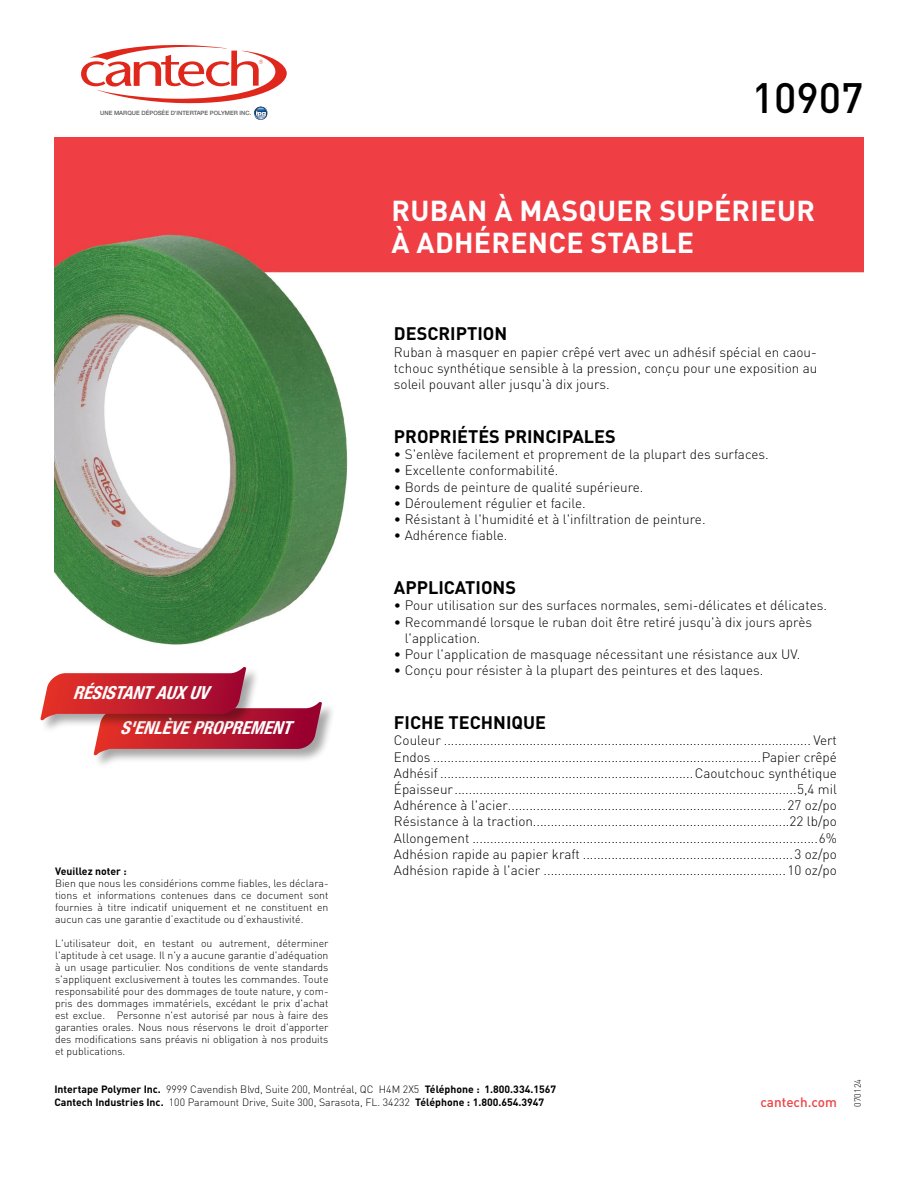
<style>
.page{position:relative;width:918px;height:1188px;background:#fff}
.page>*{position:absolute;margin:0;border:0;box-sizing:border-box;transform-origin:0 0}
.t1{font:500 42px "DIN Pro";color:#000}
.t2{font:700 28.5px/31.5px "DIN Pro";letter-spacing:.01em;color:#fff}
.t3{font:700 18px "DIN Pro";color:#000}
.t4{font:italic 700 condensed 18px "Helvetica Neue LT Std";color:#fff}
.t5{font:300 13.5px/16.2px "DIN Pro";color:#000;text-align:justify}
.t6{font:500 13.5px "DIN Pro";color:#ef4144}
.t7{font:300 10.5px/12px "DIN Pro";color:#000;text-align:justify}
.t8{font:700 10.5px/13.5px "DIN Pro";color:#000}
.t9{font:300 9px "DIN Pro";color:#000}
.t10{font:500 5.85px "Helvetica Neue";color:#58595b}
.s1{font-weight:300}
</style>
<div class="page">
<img style="left:54px;top:137px;width:810px;height:508px">
<svg style="left:81px;top:45px;width:206px;height:75px"></svg>
<div style="left:93px;top:702px;width:243px;height:67px;background:#000;opacity:.35"></div>
<svg style="left:40px;top:667px;width:282px;height:88px"></svg>
<p class="t10" style="left:100px;top:110px;width:153px">UNE MARQUE DÉPOSÉE D’INTERTAPE POLYMER INC.</p>
<h3 class="t4" style="left:73px;top:682px;width:144px">RÉSISTANTAUXUV</h3>
<h3 class="t4" style="left:120px;top:717px;width:179px">S'ENLÈVEPROPREMENT</h3>
<h1 class="t1" style="left:752px;top:70px;width:113px">10907</h1>
<h2 class="t2" style="left:391px;top:194px;width:425px">RUBAN À MASQUER SUPÉRIEUR<br>À ADHÉRENCE STABLE</h2>
<h3 class="t3" style="left:394px;top:322px;width:115px">DESCRIPTION</h3>
<p class="t5" style="left:394px;top:343px;width:425px">Ruban à masquer en papier crêpé vert avec un adhésif spécial en caou&shy;tchouc synthétique sensible à la pression, conçu pour une exposition au soleil pouvant aller jusqu'à dix jours.</p>
<h3 class="t3" style="left:394px;top:424px;width:223px">PROPRIÉTÉS PRINCIPALES</h3>
<p class="t5" style="left:394px;top:446px;width:376px">• S'enlève facilement et proprement de la plupart des surfaces.</p>
<p class="t5" style="left:394px;top:462px;width:166px">• Excellente conformabilité.</p>
<p class="t5" style="left:394px;top:478px;width:251px">• Bords de peinture de qualité supérieure.</p>
<p class="t5" style="left:394px;top:494px;width:193px">• Déroulement régulier et facile.</p>
<p class="t5" style="left:394px;top:510px;width:313px">• Résistant à l'humidité et à l'infiltration de peinture.</p>
<p class="t5" style="left:394px;top:527px;width:115px">• Adhérence fiable.</p>
<h3 class="t3" style="left:394px;top:575px;width:124px">APPLICATIONS</h3>
<p class="t5" style="left:394px;top:597px;width:435px">• Pour utilisation sur des surfaces normales, semi-délicates et délicates.</p>
<p class="t5" style="left:405px;top:613px;width:409px;text-indent:-11px">• Recommandé lorsque le ruban doit être retiré jusqu'à dix jours après l'application.</p>
<p class="t5" style="left:394px;top:645px;width:408px">• Pour l'application de masquage nécessitant une résistance aux UV.</p>
<p class="t5" style="left:394px;top:662px;width:371px">• Conçu pour résister à la plupart des peintures et des laques.</p>
<h3 class="t3" style="left:394px;top:710px;width:154px">FICHE TECHNIQUE</h3>
<p class="t5" style="left:394px;top:732px;width:49px">Couleur</p>
<p class="t5" style="left:394px;top:732px;width:445px;text-indent:419px">Vert Endos ............................................................................................Papier crêpé Adhésif .......................................................................Caoutchouc synthétique Épaisseur</p>
<p class="t5" style="left:797px;top:780px;width:41px">5,4 mil</p>
<p class="t5" style="left:394px;top:797px;width:116px">Adhérence à l'acier</p>
<p class="t5" style="left:788px;top:797px;width:51px">27 oz/po</p>
<p class="t5" style="left:394px;top:813px;width:141px">Résistance à la traction</p>
<p class="t5" style="left:790px;top:813px;width:49px">22 lb/po</p>
<p class="t5" style="left:394px;top:829px;width:77px">Allongement</p>
<p class="t5" style="left:819px;top:829px;width:20px">6%</p>
<p class="t5" style="left:394px;top:845px;width:188px">Adhésion rapide au papier kraft</p>
<p class="t5" style="left:794px;top:845px;width:44px">3 oz/po</p>
<p class="t5" style="left:394px;top:861px;width:148px">Adhésion rapide à l'acier</p>
<p class="t5" style="left:788px;top:861px;width:51px">10 oz/po</p>
<p class="t8" style="left:55px;top:864px;width:73px">Veuillez noter :</p>
<p class="t7" style="left:55px;top:877px;width:275px">Bien que nous les considérions comme fiables, les déclara&shy;tions et informations contenues dans ce document sont fournies à titre indicatif uniquement et ne constituent en aucun cas une garantie d’exactitude ou d’exhaustivité.</p>
<p class="t7" style="left:55px;top:937px;width:275px">L'utilisateur doit, en testant ou autrement, déterminer l'aptitude à cet usage. Il n'y a aucune garantie d'adéquation à un usage particulier. Nos conditions de vente standards s'appliquent exclusivement à toutes les commandes. Toute responsabilité pour des dommages de toute nature, y com&shy;pris des dommages immatériels, excédant le prix d'achat est exclue. Personne n'est autorisé par nous à faire des garanties orales. Nous nous réservons le droit d'apporter des modifications sans préavis ni obligation à nos produits et publications.</p>
<p class="t8" style="left:54px;top:1082px;width:503px">Intertape Polymer Inc. <span class="s1">9999 Cavendish Blvd, Suite 200, Montréal, QC H4M 2X5</span> Téléphone : 1.800.334.1567<br>Cantech Industries Inc. <span class="s1">100 Paramount Drive, Suite 300, Sarasota, FL. 34232</span> Téléphone : 1.800.654.3947</p>
<p class="t6" style="left:760px;top:1093px;width:78px">cantech.com</p>
<p class="t9" style="left:852px;top:1107px;width:29px;rotate:-90deg">070124</p>
</div>
